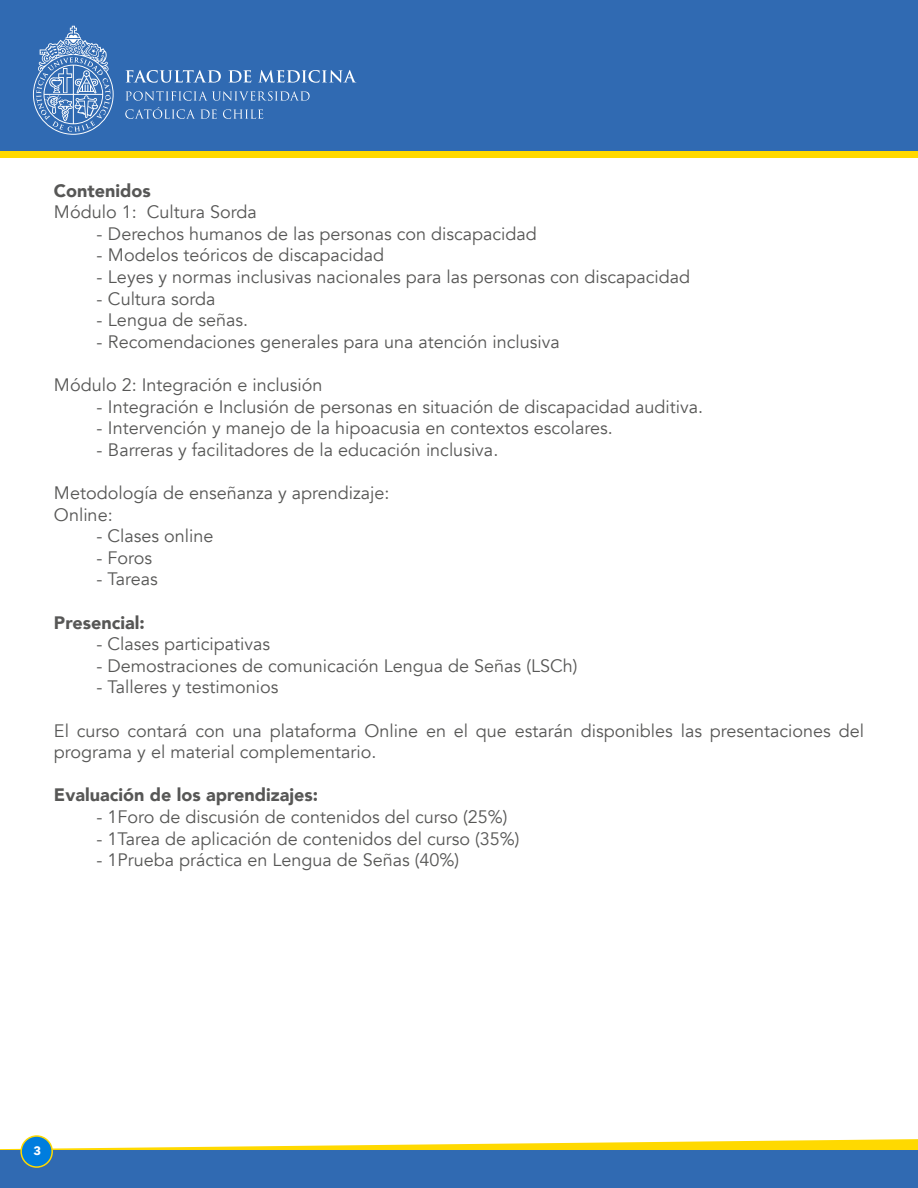
<style>
.page{position:relative;width:918px;height:1188px;background:#fff}
.page>*{position:absolute;margin:0;border:0;box-sizing:border-box;transform-origin:0 0}
.t1{font:18px/21.6px "Avenir";color:#575756}
.t2{font:900 18px "Avenir";color:#575756}
.t3{font:700 12px "Avenir Next";color:#fff}
</style>
<div class="page">
<div style="left:0;top:0;width:918px;height:153px;background:#306ab2"></div>
<svg style="left:0;top:1137px;width:918px;height:13px"></svg>
<div style="left:0;top:1150px;width:918px;height:38px;background:#306ab2"></div>
<svg style="left:33px;top:26px;width:81px;height:109px"></svg>
<svg style="left:126px;top:70px;width:95px;height:13px"></svg>
<svg style="left:228px;top:70px;width:23px;height:13px"></svg>
<svg style="left:258px;top:70px;width:98px;height:13px"></svg>
<svg style="left:126px;top:91px;width:184px;height:10px"></svg>
<svg style="left:125px;top:107px;width:92px;height:12px"></svg>
<svg style="left:223px;top:109px;width:40px;height:10px"></svg>
<div style="left:0;top:151px;width:918px;height:7px;background:#ffd900"></div>
<div style="left:21px;top:1136px;width:31px;height:31px;background:#007dde;border-radius:50%"></div>
<div style="left:20px;top:1135px;width:33px;height:33px;border:2px solid #ffd900;border-radius:50%"></div>
<p class="t2" style="left:54px;top:175px;width:98px">Contenidos</p>
<p class="t1" style="left:54px;top:202px;width:204px">Módulo 1: Cultura Sorda</p>
<p class="t1" style="left:97px;top:223px;width:442px">- Derechos humanos de las personas con discapacidad</p>
<p class="t1" style="left:97px;top:245px;width:289px">- Modelos teóricos de discapacidad</p>
<p class="t1" style="left:97px;top:266px;width:595px">- Leyes y normas inclusivas nacionales para las personas con discapacidad</p>
<p class="t1" style="left:97px;top:288px;width:121px">- Cultura sorda</p>
<p class="t1" style="left:97px;top:310px;width:153px">- Lengua de señas.</p>
<p class="t1" style="left:97px;top:331px;width:465px">- Recomendaciones generales para una atención inclusiva</p>
<p class="t1" style="left:54px;top:374px;width:270px">Módulo 2: Integración e inclusión</p>
<p class="t1" style="left:97px;top:396px;width:608px">- Integración e Inclusión de personas en situación de discapacidad auditiva.</p>
<p class="t1" style="left:97px;top:418px;width:518px">- Intervención y manejo de la hipoacusia en contextos escolares.</p>
<p class="t1" style="left:97px;top:439px;width:403px">- Barreras y facilitadores de la educación inclusiva.</p>
<p class="t1" style="left:54px;top:482px;width:337px">Metodología de enseñanza y aprendizaje:<br>Online:</p>
<p class="t1" style="left:97px;top:526px;width:119px">- Clases online</p>
<p class="t1" style="left:97px;top:547px;width:57px">- Foros</p>
<p class="t1" style="left:97px;top:569px;width:63px">- Tareas</p>
<p class="t2" style="left:54px;top:607px;width:92px">Presencial:</p>
<p class="t1" style="left:97px;top:634px;width:175px">- Clases participativas</p>
<p class="t1" style="left:97px;top:655px;width:482px">- Demostraciones de comunicación Lengua de Señas (LSCh)</p>
<p class="t1" style="left:97px;top:677px;width:183px">- Talleres y testimonios</p>
<p class="t1" style="left:54px;top:720px;width:812px">El curso contará con una plataforma Online en el que estarán disponibles las presentaciones del programa y el material complementario.</p>
<p class="t2" style="left:54px;top:780px;width:266px">Evaluación de los aprendizajes:</p>
<p class="t1" style="left:97px;top:806px;width:413px">- 1Foro de discusión de contenidos del curso (25%)</p>
<p class="t1" style="left:97px;top:828px;width:425px">- 1Tarea de aplicación de contenidos del curso (35%)</p>
<p class="t1" style="left:97px;top:850px;width:364px">- 1Prueba práctica en Lengua de Señas (40%)</p>
<p class="t3" style="left:34px;top:1140px;width:9px">3</p>
</div>
